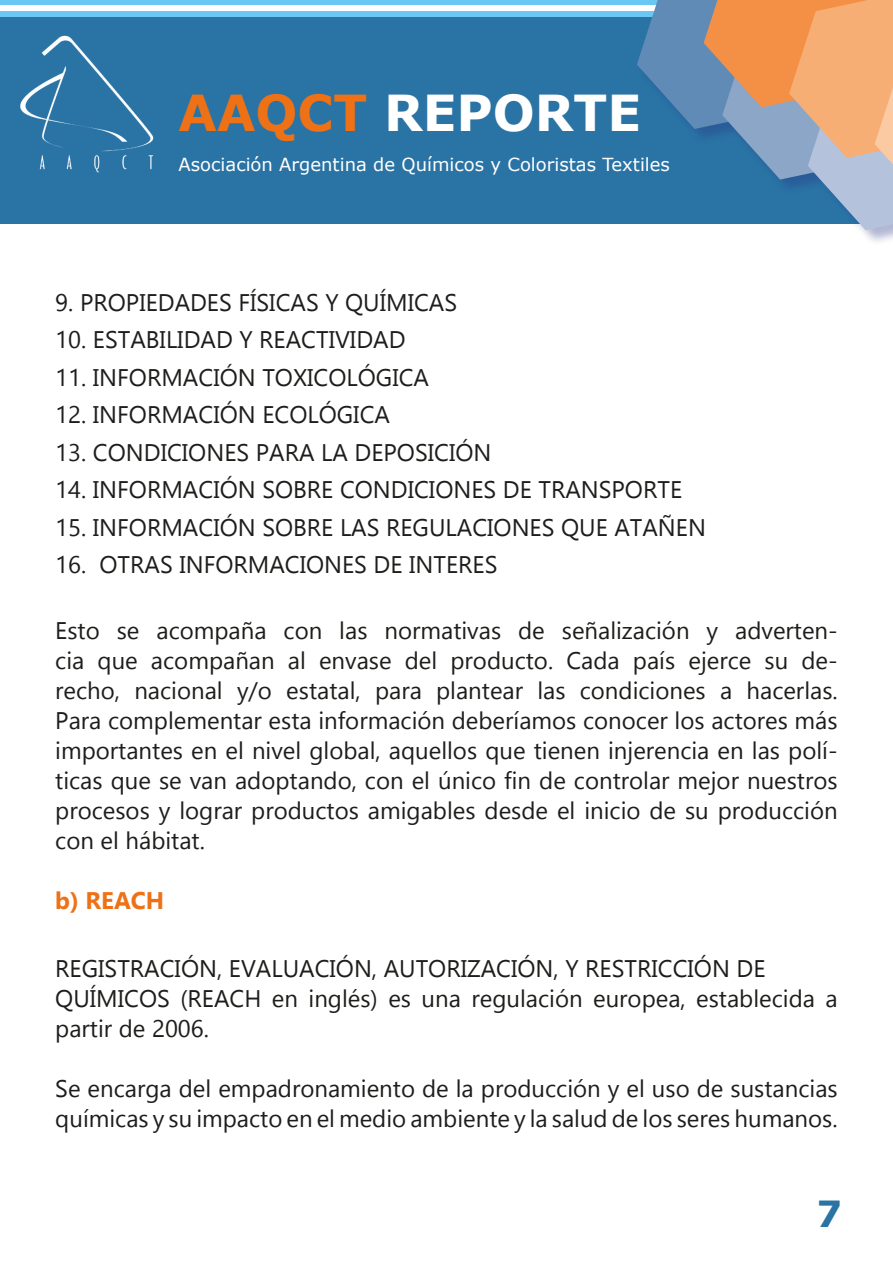
<style>
.page{position:relative;width:893px;height:1263px;background:#fff}
.page>*{position:absolute;margin:0;border:0;box-sizing:border-box;transform-origin:0 0}
.t1{font:700 49.5px "Verdana";color:#fff}
.t2{font:700 36px "Verdana";color:#2a73a5}
.t3{font:24px/30px "Gadugi";color:#1d1d1b}
.t4{font:700 24px "Gadugi";color:#ee7116}
.t5{font:18px "Verdana";color:#fff}
.s1{color:#ee7116}
</style>
<div class="page">
<div style="left:0;top:0;width:893px;height:223px;background:#2a73a5"></div>
<div style="left:0;top:0;width:893px;height:6px;background:#69c8f3"></div>
<div style="left:0;top:11px;width:893px;height:6px;background:#69c8f3"></div>
<div style="left:0;top:6px;width:893px;height:5px;background:#fff"></div>
<img style="left:20px;top:35px;width:134px;height:138px">
<div style="left:638px;top:0;width:255px;height:246px;background:#283583;opacity:.36"></div>
<svg style="left:637px;top:0;width:256px;height:230px"></svg>
<h1 class="t1" style="left:179px;top:78px;width:464px"><span class="s1">AAQCT</span> REPORTE</h1>
<p class="t5" style="left:179px;top:152px;width:493px">Asociación Argentina de Químicos y Coloristas Textiles</p>
<p class="t3" style="left:55px;top:287px;width:403px">9. PROPIEDADES FÍSICAS Y QUÍMICAS</p>
<p class="t3" style="left:55px;top:325px;width:352px">10. ESTABILIDAD Y REACTIVIDAD</p>
<p class="t3" style="left:55px;top:362px;width:375px">11. INFORMACIÓN TOXICOLÓGICA</p>
<p class="t3" style="left:55px;top:400px;width:336px">12. INFORMACIÓN ECOLÓGICA</p>
<p class="t3" style="left:55px;top:437px;width:438px">13. CONDICIONES PARA LA DEPOSICIÓN</p>
<p class="t3" style="left:55px;top:475px;width:628px">14. INFORMACIÓN SOBRE CONDICIONES DE TRANSPORTE</p>
<p class="t3" style="left:55px;top:512px;width:652px">15. INFORMACIÓN SOBRE LAS REGULACIONES QUE ATAÑEN</p>
<p class="t3" style="left:55px;top:550px;width:444px">16. OTRAS INFORMACIONES DE INTERES</p>
<p class="t3" style="left:55px;top:616px;width:784px;text-align:justify">Esto se acompaña con las normativas de señalización y adverten&shy;cia que acompañan al envase del producto. Cada país ejerce su de&shy;recho, nacional y/o estatal, para plantear las condiciones a hacerlas.<br>Para complementar esta información deberíamos conocer los actores más importantes en el nivel global, aquellos que tienen injerencia en las polí&shy;ticas que se van adoptando, con el único fin de controlar mejor nuestros procesos y lograr productos amigables desde el inicio de su producción con el hábitat.</p>
<p class="t4" style="left:55px;top:886px;width:111px">b) REACH</p>
<p class="t3" style="left:55px;top:953px;width:784px">REGISTRACIÓN, EVALUACIÓN, AUTORIZACIÓN, Y RESTRICCIÓN DE<br>QUÍMICOS (REACH en inglés) es una regulación europea, establecida a partir de 2006.</p>
<p class="t3" style="left:55px;top:1073px;width:784px">Se encarga del empadronamiento de la producción y el uso de sustancias químicas y su impacto en el medio ambiente y la salud de los seres humanos.</p>
<h2 class="t2" style="left:816px;top:1188px;width:27px">7</h2>
</div>
